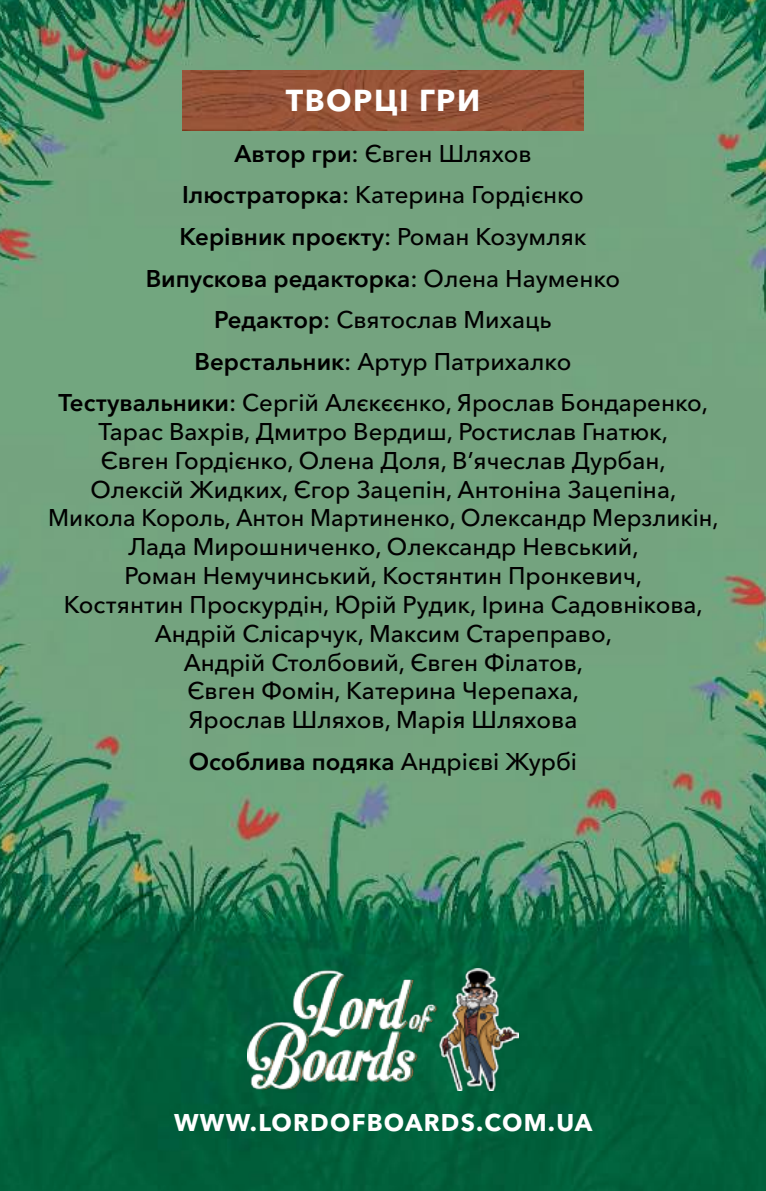
<style>
.page{position:relative;width:766px;height:1191px;background:#fff}
.page>*{position:absolute;margin:0;border:0;box-sizing:border-box;transform-origin:0 0}
.t1{font:700 30px "Avenir Next Cyr";letter-spacing:.05em;color:#fff}
.t2{font:500 24px/28.8px "Avenir Next Cyr";color:#000;text-align:center}
.t3{font:600 24px "Avenir Next Cyr";color:#000}
.t4{font:700 24px "Avenir Next Cyr";letter-spacing:.05em;color:#fff}
.s1{font-weight:600}
.s2{font-weight:500}
</style>
<div class="page">
<img style="left:0;top:0;width:765px;height:1191px">
<img style="left:247px;top:968px;width:271px;height:122px">
<img style="left:183px;top:71px;width:400px;height:59px">
<p class="t1" style="left:286px;top:82px;width:196px">ТВОРЦІ ГРИ</p>
<p class="t2" style="left:59px;top:132px;width:651px;line-height:41.7px"><span class="s1">Автор гри</span>: Євген Шляхов<br><span class="s1">Ілюстраторка</span>: Катерина Гордієнко<br><span class="s1">Керівник проєкту</span>: Роман Козумляк<br><span class="s1">Випускова редакторка</span>: Олена Науменко<br><span class="s1">Редактор</span>: Святослав Михаць<br><span class="s1">Верстальник</span>: Артур Патрихалко<br><span class="s1">Тестувальники</span>: Сергій Алєкєєнко, Ярослав Бондаренко,</p>
<p class="t2" style="left:48px;top:417px;width:671px">Тарас Вахрів, Дмитро Вердиш, Ростислав Гнатюк,<br>Євген Гордієнко, Олена Доля, В’ячеслав Дурбан,<br>Олексій Жидких, Єгор Зацепін, Антоніна Зацепіна, Микола Король, Антон Мартиненко, Олександр Мерзликін, Лада Мирошниченко, Олександр Невський,<br>Роман Немучинський, Костянтин Пронкевич,<br>Костянтин Проскурдін, Юрій Рудик, Ірина Садовнікова, Андрій Слісарчук, Максим Стареправо,<br>Андрій Столбовий, Євген Філатов,<br>Євген Фомін, Катерина Черепаха,<br>Ярослав Шляхов, Марія Шляхова</p>
<p class="t3" style="left:189px;top:746px;width:389px">Особлива подяка <span class="s2">Андрієві Журбі</span></p>
<p class="t4" style="left:174px;top:1108px;width:419px">WWW.LORDOFBOARDS.COM.UA</p>
</div>
